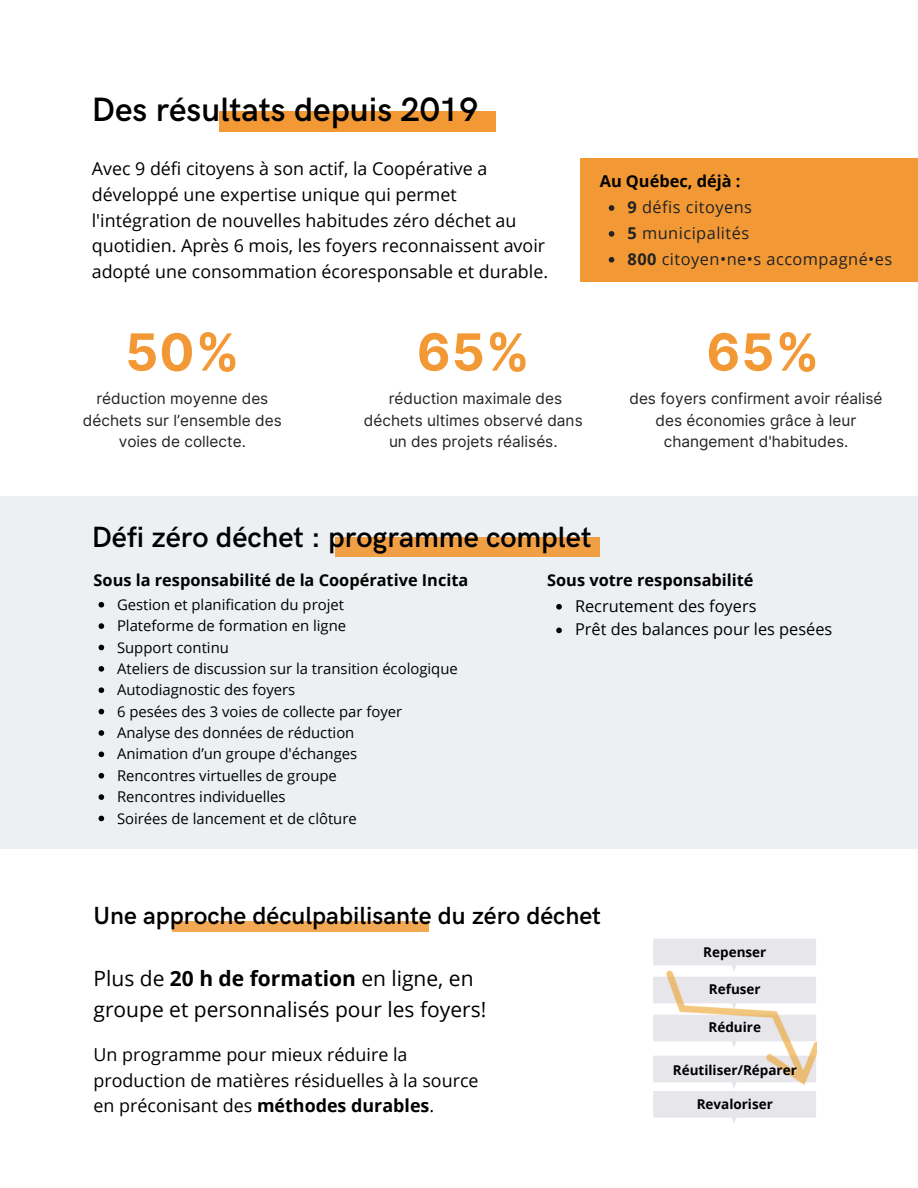
<style>
.page{position:relative;width:918px;height:1188px;background:#fff}
.page>*{position:absolute;margin:0;border:0;box-sizing:border-box;transform-origin:0 0}
.t1{font:700 51.3px "Inter";color:#f29936}
.t2{font:600 33.9px "HK Grotesk";color:#000}
.t3{font:600 29.4px "HK Grotesk";color:#000}
.t4{font:600 24.9px "HK Grotesk";color:#000}
.t5{font:21px/31.5px "Open Sans";color:#000}
.t6{font:17.85px/25.8px "Open Sans";color:#000}
.t7{font:700 16.35px "Open Sans";color:#000}
.t8{font:16.35px/25.8px "Open Sans";letter-spacing:.03em;color:#222}
.t9{font:16.35px/23.7px "Open Sans";color:#000}
.t10{font:15.45px/21.3px "Inter";color:#222;text-align:center}
.t11{font:14.85px/21.3px "Open Sans";color:#000}
.t12{font:700 13.5px "Open Sans";color:#000}
.s1{font-weight:700}
</style>
<div class="page">
<div style="left:581px;top:158px;width:337px;height:124px;background:#f29936"></div>
<div style="left:219px;top:111px;width:277px;height:21px;background:#f29936"></div>
<svg style="left:609px;top:205px;width:5px;height:6px"></svg>
<svg style="left:609px;top:231px;width:5px;height:6px"></svg>
<svg style="left:609px;top:257px;width:5px;height:6px"></svg>
<div style="left:0;top:496px;width:918px;height:352px;background:#edf0f2"></div>
<div style="left:336px;top:538px;width:264px;height:19px;background:#f19f44"></div>
<svg style="left:99px;top:602px;width:5px;height:6px"></svg>
<svg style="left:99px;top:623px;width:5px;height:6px"></svg>
<svg style="left:99px;top:645px;width:5px;height:5px"></svg>
<svg style="left:99px;top:666px;width:5px;height:6px"></svg>
<svg style="left:99px;top:687px;width:5px;height:6px"></svg>
<svg style="left:99px;top:709px;width:5px;height:5px"></svg>
<svg style="left:99px;top:730px;width:5px;height:6px"></svg>
<svg style="left:99px;top:752px;width:5px;height:5px"></svg>
<svg style="left:99px;top:773px;width:5px;height:6px"></svg>
<svg style="left:99px;top:794px;width:5px;height:6px"></svg>
<svg style="left:99px;top:816px;width:5px;height:5px"></svg>
<svg style="left:556px;top:604px;width:6px;height:6px"></svg>
<svg style="left:556px;top:628px;width:6px;height:5px"></svg>
<div style="left:172px;top:922px;width:257px;height:10px;background:#f3a854"></div>
<img style="left:653px;top:939px;width:164px;height:117px">
<svg style="left:653px;top:1056px;width:163px;height:67px"></svg>
<h2 class="t2" style="left:92px;top:91px;width:388px">Des résultats depuis 2019</h2>
<p class="t6" style="left:92px;top:155px;width:458px">Avec 9 défi citoyens à son actif, la Coopérative a développé une expertise unique qui permet l'intégration de nouvelles habitudes zéro déchet au quotidien. Après 6 mois, les foyers reconnaissent avoir adopté une consommation écoresponsable et durable.</p>
<p class="t7" style="left:600px;top:170px;width:142px">Au Québec, déjà :</p>
<p class="t8" style="left:628px;top:194px;width:266px"><span class="s1">9</span> défis citoyens<br><span class="s1">5</span> municipalités<br><span class="s1">800</span> citoyen•ne•s accompagné•es</p>
<h1 class="t1" style="left:125px;top:321px;width:116px">50%</h1>
<p class="t10" style="left:83px;top:388px;width:200px">réduction moyenne des déchets sur l’ensemble des voies de collecte.</p>
<h1 class="t1" style="left:417px;top:321px;width:114px">65%</h1>
<p class="t10" style="left:364px;top:388px;width:220px">réduction maximale des déchets ultimes observé dans un des projets réalisés.</p>
<h1 class="t1" style="left:706px;top:321px;width:114px">65%</h1>
<p class="t10" style="left:629px;top:388px;width:255px">des foyers confirment avoir réalisé des économies grâce à leur changement d'habitudes.</p>
<h3 class="t3" style="left:92px;top:520px;width:501px">Défi zéro déchet : programme complet</h3>
<p class="t7" style="left:94px;top:569px;width:376px">Sous la responsabilité de la Coopérative Incita</p>
<p class="t11" style="left:117px;top:593px;width:342px">Gestion et planification du projet<br>Plateforme de formation en ligne<br>Support continu<br>Ateliers de discussion sur la transition écologique Autodiagnostic des foyers<br>6 pesées des 3 voies de collecte par foyer Analyse des données de réduction<br>Animation d’un groupe d'échanges<br>Rencontres virtuelles de groupe<br>Rencontres individuelles<br>Soirées de lancement et de clôture</p>
<p class="t9" style="left:575px;top:594px;width:259px">Recrutement des foyers<br>Prêt des balances pour les pesées</p>
<p class="t7" style="left:547px;top:569px;width:208px">Sous votre responsabilité</p>
<h3 class="t4" style="left:94px;top:901px;width:509px">Une approche déculpabilisante du zéro déchet</h3>
<p class="t5" style="left:94px;top:962px;width:394px">Plus de <span class="s1">20 h de formation</span> en ligne, en groupe et personnalisés pour les foyers!</p>
<p class="t6" style="left:94px;top:1041px;width:387px">Un programme pour mieux réduire la production de matières résiduelles à la source en préconisant des <span class="s1">méthodes durables</span>.</p>
<p class="t12" style="left:703px;top:942px;width:65px">Repenser</p>
<p class="t12" style="left:709px;top:980px;width:53px">Refuser</p>
<p class="t12" style="left:709px;top:1018px;width:54px">Réduire</p>
<p class="t12" style="left:673px;top:1061px;width:126px">Réutiliser/Réparer</p>
<p class="t12" style="left:697px;top:1094px;width:78px">Revaloriser</p>
</div>
